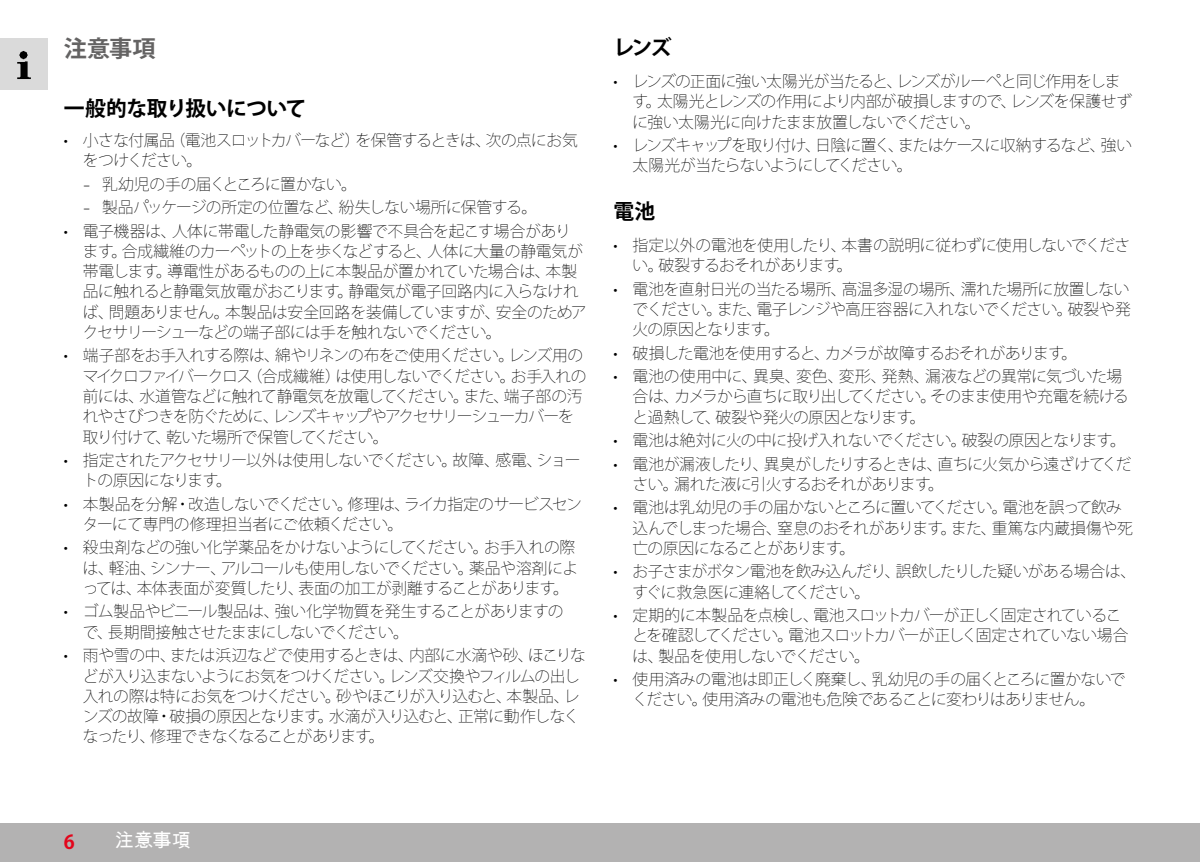
<style>
.page{position:relative;width:1200px;height:862px;background:#fff}
.page>*{position:absolute;margin:0;border:0;box-sizing:border-box;transform-origin:0 0}
.t1{font:700 22.95px "Koz Go Pr 6 N";color:#646363}
.t2{font:700 20.7px "Koz Go Pr 6 N";letter-spacing:-.025em;color:#000}
.t3{font:19.12px "Arial Unicode MS";color:#fff}
.t4{font:700 19.12px "Koz Go Pr 6 N";color:#e3051b}
.t5{font:200 15.75px/20.2px "Koz Go Pr 6 N";letter-spacing:-.04em;color:#000}
.s1{font-family:"Corporate S";font-weight:300}
</style>
<div class="page">
<div style="left:0;top:823px;width:1199px;height:38px;background:#b3b2b2"></div>
<div style="left:0;top:38px;width:48px;height:51px;background:#dadada"></div>
<img style="left:17px;top:51px;width:14px;height:28px">
<h1 class="t1" style="left:64px;top:35px;width:93px">注意事項</h1>
<h2 class="t2" style="left:64px;top:97px;width:244px">一般的な取り扱いについて</h2>
<p class="t5" style="left:83px;top:130px;width:496px;text-indent:-19px">• 小さな付属品（電池スロットカバーなど）を保管するときは、次の点にお気をつけください。</p>
<p class="t5" style="left:83px;top:174px;width:275px"><span class="s1">–</span> 乳幼児の手の届くところに置かない。</p>
<p class="t5" style="left:83px;top:197px;width:456px"><span class="s1">–</span> 製品パッケージの所定の位置など、紛失しない場所に保管する。</p>
<p class="t5" style="left:83px;top:221px;width:505px;text-indent:-19px">• 電子機器は、人体に帯電した静電気の影響で不具合を起こす場合があります。合成繊維のカーペットの上を歩くなどすると、人体に大量の静電気が帯電します。導電性があるものの上に本製品が置かれていた場合は、本製品に触れると静電気放電がおこります。静電気が電子回路内に入らなければ、問題ありません。本製品は安全回路を装備していますが、安全のためアクセサリーシューなどの端子部には手を触れないでください。</p>
<p class="t5" style="left:83px;top:345px;width:505px;text-indent:-19px">• 端子部をお手入れする際は、綿やリネンの布をご使用ください。レンズ用のマイクロファイバークロス（合成繊維）は使用しないでください。お手入れの前には、水道管などに触れて静電気を放電してください。また、端子部の汚れやさびつきを防ぐために、レンズキャップやアクセサリーシューカバーを取り付けて、乾いた場所で保管してください。</p>
<p class="t5" style="left:83px;top:450px;width:499px;text-indent:-19px">• 指定されたアクセサリー以外は使用しないでください。故障、感電、ショートの原因になります。</p>
<p class="t5" style="left:83px;top:494px;width:500px;text-indent:-19px">• 本製品を分解・改造しないでください。修理は、ライカ指定のサービスセンターにて専門の修理担当者にご依頼ください。</p>
<p class="t5" style="left:83px;top:537px;width:496px;text-indent:-19px">• 殺虫剤などの強い化学薬品をかけないようにしてください。お手入れの際は、軽油、シンナー、アルコールも使用しないでください。薬品や溶剤によっては、本体表面が変質したり、表面の加工が剥離することがあります。</p>
<p class="t5" style="left:83px;top:601px;width:482px;text-indent:-19px">• ゴム製品やビニール製品は、強い化学物質を発生することがありますので、長期間接触させたままにしないでください。</p>
<p class="t5" style="left:83px;top:645px;width:504px;text-indent:-19px">• 雨や雪の中、または浜辺などで使用するときは、内部に水滴や砂、ほこりなどが入り込まないようにお気をつけください。レンズ交換やフィルムの出し入れの際は特にお気をつけください。砂やほこりが入り込むと、本製品、レンズの故障・破損の原因となります。水滴が入り込むと、正常に動作しなくなったり、修理できなくなることがあります。</p>
<h2 class="t2" style="left:613px;top:36px;width:60px">レンズ</h2>
<p class="t5" style="left:632px;top:72px;width:501px;text-indent:-19px">• レンズの正面に強い太陽光が当たると、レンズがルーペと同じ作用をします。太陽光とレンズの作用により内部が破損しますので、レンズを保護せずに強い太陽光に向けたまま放置しないでください。</p>
<p class="t5" style="left:632px;top:135px;width:501px;text-indent:-19px">• レンズキャップを取り付け、日陰に置く、またはケースに収納するなど、強い太陽光が当たらないようにしてください。</p>
<h2 class="t2" style="left:613px;top:199px;width:43px">電池</h2>
<p class="t5" style="left:632px;top:235px;width:499px;text-indent:-19px">• 指定以外の電池を使用したり、本書の説明に従わずに使用しないでください。破裂するおそれがあります。</p>
<p class="t5" style="left:632px;top:279px;width:499px;text-align:justify;text-indent:-19px">• 電池を直射日光の当たる場所、高温多湿の場所、濡れた場所に放置しないでください。また、電子レンジや高圧容器に入れないでください。破裂や発火の原因となります。</p>
<p class="t5" style="left:613px;top:343px;width:465px">• 破損した電池を使用すると、カメラが故障するおそれがあります。</p>
<p class="t5" style="left:632px;top:366px;width:497px;text-indent:-19px">• 電池の使用中に、異臭、変色、変形、発熱、漏液などの異常に気づいた場合は、カメラから直ちに取り出してください。そのまま使用や充電を続けると過熱して、破裂や発火の原因となります。</p>
<p class="t5" style="left:613px;top:430px;width:514px">• 電池は絶対に火の中に投げ入れないでください。破裂の原因となります。</p>
<p class="t5" style="left:632px;top:454px;width:500px;text-indent:-19px">• 電池が漏液したり、異臭がしたりするときは、直ちに火気から遠ざけてください。漏れた液に引火するおそれがあります。</p>
<p class="t5" style="left:632px;top:497px;width:501px;text-indent:-19px">• 電池は乳幼児の手の届かないところに置いてください。電池を誤って飲み込んでしまった場合、窒息のおそれがあります。また、重篤な内蔵損傷や死亡の原因になることがあります。</p>
<p class="t5" style="left:632px;top:561px;width:505px;text-indent:-19px">• お子さまがボタン電池を飲み込んだり、誤飲したりした疑いがある場合は、すぐに救急医に連絡してください。</p>
<p class="t5" style="left:632px;top:605px;width:497px;text-indent:-19px">• 定期的に本製品を点検し、電池スロットカバーが正しく固定されていることを確認してください。電池スロットカバーが正しく固定されていない場合は、製品を使用しないでください。</p>
<p class="t5" style="left:632px;top:669px;width:494px;text-indent:-19px">• 使用済みの電池は即正しく廃棄し、乳幼児の手の届くところに置かないでください。使用済みの電池も危険であることに変わりはありません。</p>
<p class="t4" style="left:64px;top:830px;width:12px">6</p>
<p class="t3" style="left:115px;top:825px;width:77px">注意事項</p>
</div>
